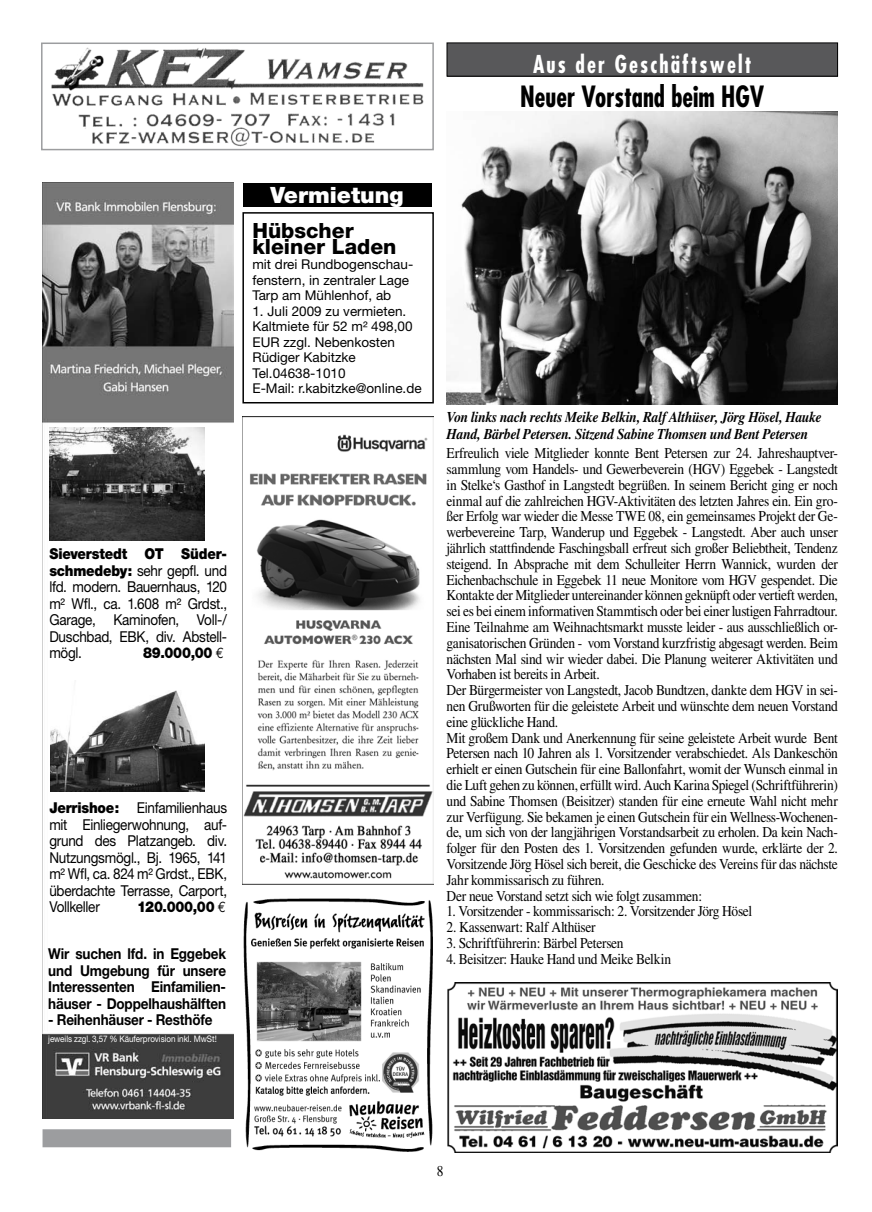
<style>
.page{position:relative;width:872px;height:1212px;background:#fff}
.page>*{position:absolute;margin:0;border:0;box-sizing:border-box;transform-origin:0 0}
.t1{font:700 condensed 28.5px "Futura";color:#000;scale:.9 1}
.t2{font:700 condensed 24px "Futura";letter-spacing:.1em;color:#fff;scale:.9 1}
.t3{font:900 22.5px "Helvetica Neue";color:#fff}
.t4{font:800 21px/15.5px "Helvetica Neue";color:#000}
.t5{font:15px/15.8px "Times";letter-spacing:-.025em;color:#000;scale:.9 1}
.t6{font:15px/16.5px "Helvetica Neue";letter-spacing:-.02em;color:#000;text-align:justify;scale:.9 1}
.t7{font:700 15px/16.5px "Helvetica Neue";letter-spacing:-.01em;color:#000;text-align:justify;scale:.9 1}
.t8{font:italic 700 15px/16.5px "Times";letter-spacing:-.02em;color:#000;scale:.9 1}
.t9{font:900 15px "Helvetica Neue";letter-spacing:-.015em;color:#000;scale:.9 1}
.t10{font:13.5px/15.6px "Helvetica Neue";color:#000}
.t11{font:9px "Helvetica Neue";letter-spacing:-.005em;color:#fff;scale:.9 1}
.s1{font-weight:900}
.s2{font-family:"Euro Mono";font-weight:400}
</style>
<div class="page">
<div style="left:447px;top:43px;width:390px;height:33px;background:#58585a"></div>
<div style="left:446px;top:43px;width:392px;height:34px;border:1px solid #000"></div>
<img style="left:43px;top:183px;width:191px;height:935px">
<img style="left:49px;top:428px;width:155px;height:112px">
<img style="left:50px;top:680px;width:155px;height:112px">
<div style="left:242px;top:212px;width:192px;height:191px;border:2px solid #000"></div>
<div style="left:243px;top:183px;width:188px;height:23px;background:#000"></div>
<img style="left:242px;top:417px;width:192px;height:467px">
<img style="left:243px;top:898px;width:190px;height:254px">
<img style="left:51px;top:47px;width:373px;height:100px">
<div style="left:41px;top:43px;width:393px;height:107px;border:2px solid #9c9d9f"></div>
<img style="left:447px;top:111px;width:391px;height:293px">
<img style="left:447px;top:982px;width:391px;height:170px">
<div style="left:43px;top:1129px;width:188px;height:18px;background:#9c9d9f"></div>
<h2 class="t2" style="left:533px;top:48px;width:244px">Aus der Geschäftswelt</h2>
<h1 class="t1" style="left:520px;top:78px;width:273px">Neuer Vorstand beim HGV</h1>
<p class="t6" style="left:49px;top:546px;width:199px"><span class="s1">Sieverstedt OT Süder&shy;schmedeby:</span> sehr gepfl. und lfd. modern. Bauernhaus, 120 m² Wfl., ca. 1.608 m² Grdst., Garage, Kaminofen, Voll-/ Duschbad, EBK, div. Abstell&shy;mögl.</p>
<p class="t9" style="left:143px;top:644px;width:91px">89.000,00 <span class="s2">E</span></p>
<p class="t6" style="left:49px;top:800px;width:199px"><span class="s1">Jerrishoe:</span> Einfamilienhaus mit Einliegerwohnung, auf&shy;grund des Platzangeb. div.<br>Nutzungsmögl., Bj. 1965, 141 m² Wfl, ca. 824 m² Grdst., EBK, überdachte Terrasse, Carport, Vollkeller</p>
<p class="t9" style="left:137px;top:898px;width:100px">120.000,00 <span class="s2">E</span></p>
<p class="t7" style="left:48px;top:945px;width:199px">Wir suchen lfd. in Eggebek und Umgebung für unsere Interessenten Einfamilien&shy;häuser - Doppelhaushälften</p>
<p class="t7" style="left:48px;top:1011px;width:184px">- Reihenhäuser - Resthöfe</p>
<p class="t11" style="left:48px;top:1033px;width:189px">jeweils zzgl. 3,57 % Käuferprovision inkl. MwSt!</p>
<h3 class="t3" style="left:271px;top:182px;width:134px">Vermietung</h3>
<h3 class="t4" style="left:252px;top:223px;width:145px">Hübscher kleiner Laden</h3>
<p class="t10" style="left:252px;top:256px;width:162px">mit drei Rundbogenschau&shy;fenstern, in zentraler Lage<br>Tarp am Mühlenhof, ab</p>
<p class="t10" style="left:252px;top:303px;width:171px">1. Juli 2009 zu vermieten.<br>Kaltmiete für 52 m² 498,00<br>EUR zzgl. Nebenkosten<br>Rüdiger Kabitzke<br>Tel.04638-1010<br>E-Mail: r.kabitzke@online.de</p>
<p class="t8" style="left:446px;top:409px;width:418px">Von links nach rechts Meike Belkin, Ralf Althüser, Jörg Hösel, Hauke<br>Hand, Bärbel Petersen. Sitzend Sabine Thomsen und Bent Petersen</p>
<p class="t5" style="left:446px;top:445px;width:436px">Erfreulich viele Mitglieder konnte Bent Petersen zur 24. Jahreshauptver&shy;sammlung vom Handels- und Gewerbeverein (HGV) Eggebek - Langstedt in Stelke‘s Gasthof in Langstedt begrüßen. In seinem Bericht ging er noch einmal auf die zahlreichen HGV-Aktivitäten des letzten Jahres ein. Ein gro&shy;ßer Erfolg war wieder die Messe TWE 08, ein gemeinsames Projekt der Ge&shy;werbevereine Tarp, Wanderup und Eggebek - Langstedt. Aber auch unser jährlich stattfindende Faschingsball erfreut sich großer Beliebtheit, Tendenz steigend. In Absprache mit dem Schulleiter Herrn Wannick, wurden der Eichenbachschule in Eggebek 11 neue Monitore vom HGV gespendet. Die Kontakte der Mitglieder untereinander können geknüpft oder vertieft werden, sei es bei einem informativen Stammtisch oder bei einer lustigen Fahrradtour.<br>Eine Teilnahme am Weihnachtsmarkt musste leider - aus ausschließlich or&shy;ganisatorischen Gründen - vom Vorstand kurzfristig abgesagt werden. Beim nächsten Mal sind wir wieder dabei. Die Planung weiterer Aktivitäten und Vorhaben ist bereits in Arbeit.<br>Der Bürgermeister von Langstedt, Jacob Bundtzen, dankte dem HGV in sei&shy;nen Grußworten für die geleistete Arbeit und wünschte dem neuen Vorstand eine glückliche Hand.<br>Mit großem Dank und Anerkennung für seine geleistete Arbeit wurde Bent Petersen nach 10 Jahren als 1. Vorsitzender verabschiedet. Als Dankeschön erhielt er einen Gutschein für eine Ballonfahrt, womit der Wunsch einmal in die Luft gehen zu können, erfüllt wird. Auch Karina Spiegel (Schriftführerin) und Sabine Thomsen (Beisitzer) standen für eine erneute Wahl nicht mehr zur Verfügung. Sie bekamen je einen Gutschein für ein Wellness-Wochenen&shy;de, um sich von der langjährigen Vorstandsarbeit zu erholen. Da kein Nach&shy;folger für den Posten des 1. Vorsitzenden gefunden wurde, erklärte der 2.<br>Vorsitzende Jörg Hösel sich bereit, die Geschicke des Vereins für das nächste Jahr kommissarisch zu führen.<br>Der neue Vorstand setzt sich wie folgt zusammen:</p>
<p class="t5" style="left:446px;top:903px;width:341px">1. Vorsitzender - kommissarisch: 2. Vorsitzender Jörg Hösel</p>
<p class="t5" style="left:446px;top:919px;width:167px">2. Kassenwart: Ralf Althüser</p>
<p class="t5" style="left:446px;top:935px;width:198px">3. Schriftführerin: Bärbel Petersen</p>
<p class="t5" style="left:446px;top:951px;width:251px">4. Beisitzer: Hauke Hand und Meike Belkin</p>
<p class="t5" style="left:437px;top:1163px;width:9px">8</p>
</div>
